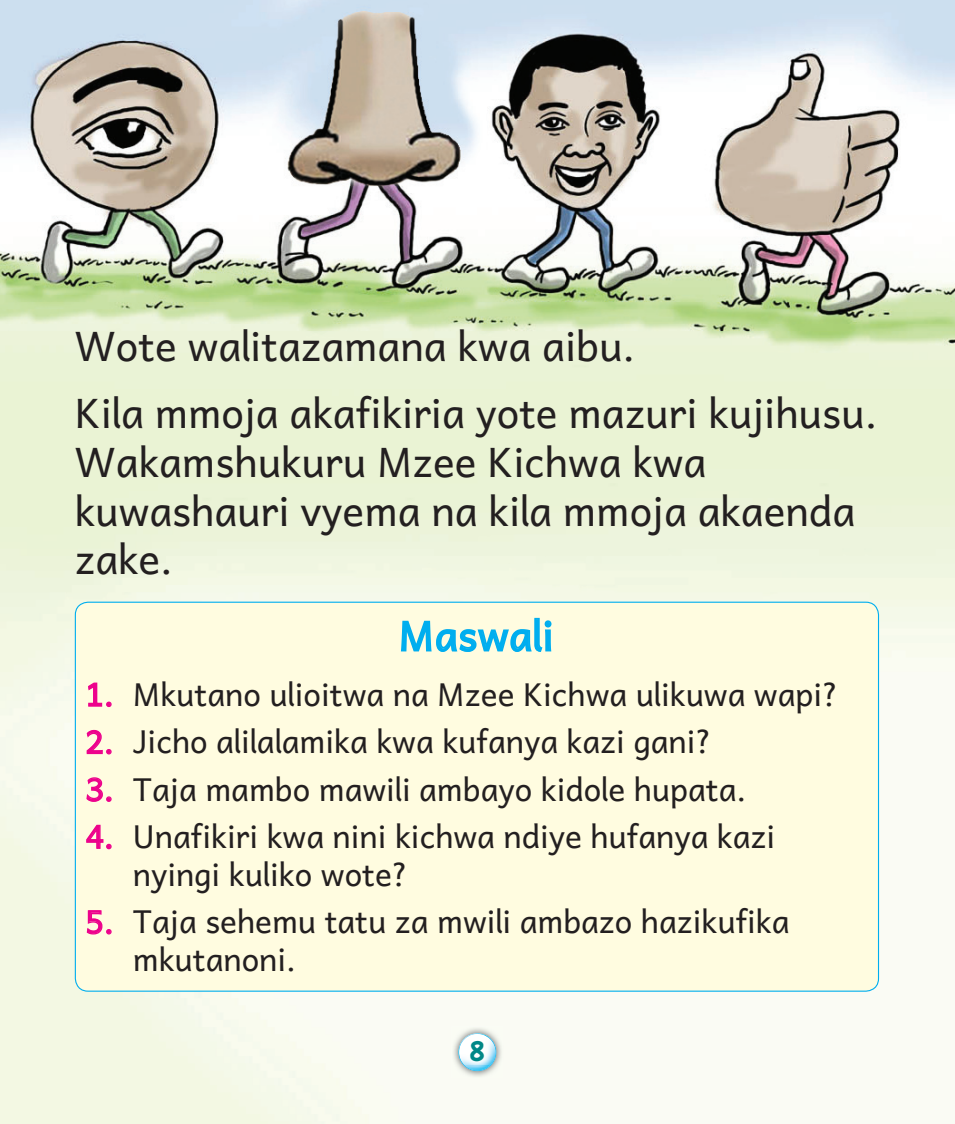
<style>
.page{position:relative;width:955px;height:1124px;background:#fff}
.page>*{position:absolute;margin:0;border:0;box-sizing:border-box;transform-origin:0 0}
.t1{font:40.5px/48.6px "Andika";color:#231f20}
.t2{font:40.5px "Andika";letter-spacing:.015em;color:#00aeef}
.t3{font:31.5px/37.8px "Andika";color:#231f20}
.t4{font:700 27px "Chalkboard";color:#008787}
.s1{font-family:"Gill Sans Infant Std";font-size:46.57px}
.s2{color:#ed028c}
.s3{font-family:"Gill Sans Infant Std";font-size:36.23px}
</style>
<div class="page">
<img style="left:0;top:0;width:954px;height:1123px">
<div style="left:75px;top:602px;width:803px;height:388px;background:#fffce0;border-radius:13px"></div>
<svg style="left:401px;top:617px;width:151px;height:35px"></svg>
<svg style="left:88px;top:682px;width:24px;height:26px"></svg>
<svg style="left:86px;top:729px;width:26px;height:26px"></svg>
<svg style="left:86px;top:777px;width:26px;height:25px"></svg>
<svg style="left:86px;top:824px;width:26px;height:26px"></svg>
<svg style="left:86px;top:910px;width:26px;height:25px"></svg>
<img style="left:451px;top:1026px;width:52px;height:51px">
<img style="left:472px;top:1034px;width:10px;height:30px">
<svg style="left:470px;top:1033px;width:14px;height:1px"></svg>
<img style="left:463px;top:1064px;width:28px;height:6px">
<img style="left:482px;top:1034px;width:14px;height:30px">
<img style="left:458px;top:1034px;width:14px;height:30px">
<p class="t1" style="left:75px;top:310px;width:803px;line-height:67.7px">Wote wa<span class="s1">l</span>itazamana kwa aibu.<br>Ki<span class="s1">l</span>a mmoja akafikiria yote mazuri kujihusu.</p>
<p class="t1" style="left:75px;top:436px;width:781px">Wakamshukuru Mzee Kichwa kwa kuwashauri vyema na ki<span class="s1">l</span>a mmoja akaenda zake.</p>
<p class="t2" style="left:398px;top:601px;width:156px">Maswa<span class="s1">l</span>i</p>
<p class="t3" style="left:85px;top:674px;width:754px"><span class="s2">1.</span> Mkutano u<span class="s3">l</span>ioitwa na Mzee Kichwa u<span class="s3">l</span>ikuwa wapi?</p>
<p class="t3" style="left:85px;top:721px;width:627px"><span class="s2">2.</span> Jicho a<span class="s3">l</span>i<span class="s3">l</span>a<span class="s3">l</span>amika kwa kufanya kazi gani?</p>
<p class="t3" style="left:85px;top:768px;width:662px"><span class="s2">3.</span> Taja mambo mawi<span class="s3">l</span>i ambayo kido<span class="s3">l</span>e hupata.</p>
<p class="t3" style="left:133px;top:816px;width:643px;text-indent:-47px"><span class="s2">4.</span> Unafikiri kwa nini kichwa ndiye hufanya kazi nyingi ku<span class="s3">l</span>iko wote?</p>
<p class="t3" style="left:133px;top:901px;width:658px;text-indent:-47px"><span class="s2">5.</span> Taja sehemu tatu za mwi<span class="s3">l</span>i ambazo hazikufika mkutanoni.</p>
<p class="t4" style="left:468px;top:1034px;width:18px">8</p>
</div>
